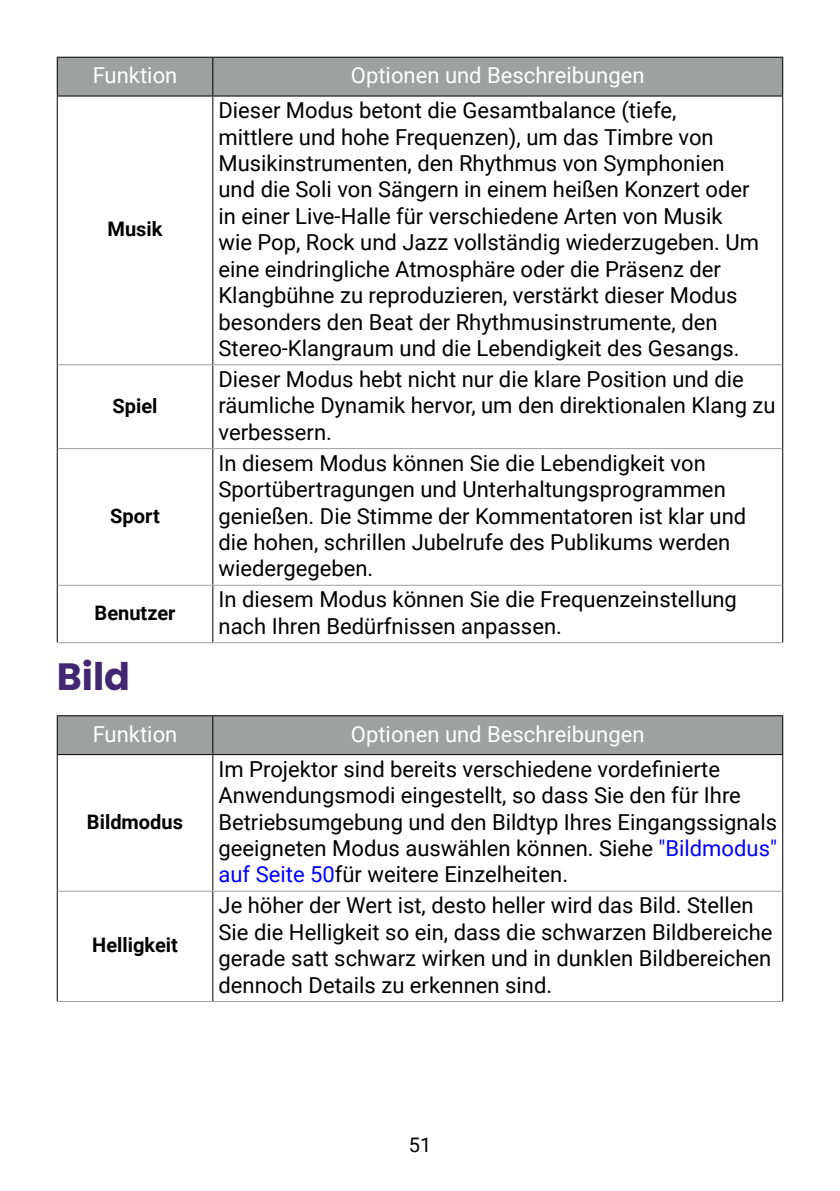
<style>
.page{position:relative;width:840px;height:1191px;background:#fff}
.page>*{position:absolute;margin:0;border:0;box-sizing:border-box;transform-origin:0 0}
.t1{font:700 38px "Poppins";color:#422671}
.t2{font:22px/26.4px "Roboto";color:#000}
.t3{font:22px "Roboto";color:#fff}
.t4{font:700 20px "Roboto";color:#000}
.t5{font:20px "Roboto";color:#000}
.s1{color:#00f}
</style>
<div class="page">
<div style="left:58px;top:58px;width:723px;height:38px;background:#9fa0a0"></div>
<hr style="left:57px;top:58px;width:1px;height:38px;background:#000">
<hr style="left:57px;top:57px;width:156px;height:1px;background:#000">
<hr style="left:57px;top:96px;width:156px;height:1px;background:#000">
<hr style="left:212px;top:58px;width:1px;height:38px;background:#000">
<hr style="left:781px;top:58px;width:1px;height:38px;background:#000">
<hr style="left:213px;top:57px;width:569px;height:1px;background:#000">
<hr style="left:213px;top:96px;width:569px;height:1px;background:#000">
<hr style="left:57px;top:97px;width:1px;height:268px;background:#000">
<hr style="left:212px;top:97px;width:1px;height:267px;background:#000">
<hr style="left:781px;top:97px;width:1px;height:268px;background:#000">
<hr style="left:57px;top:365px;width:1px;height:83px;background:#000">
<hr style="left:58px;top:364px;width:155px;height:1px;background:#9fa0a0">
<hr style="left:212px;top:365px;width:1px;height:83px;background:#000">
<hr style="left:781px;top:365px;width:1px;height:83px;background:#000">
<hr style="left:213px;top:364px;width:568px;height:1px;background:#9fa0a0">
<hr style="left:57px;top:448px;width:1px;height:137px;background:#000">
<hr style="left:58px;top:448px;width:155px;height:1px;background:#9fa0a0">
<hr style="left:212px;top:449px;width:1px;height:136px;background:#000">
<hr style="left:781px;top:448px;width:1px;height:137px;background:#000">
<hr style="left:213px;top:448px;width:568px;height:1px;background:#9fa0a0">
<hr style="left:57px;top:585px;width:1px;height:57px;background:#000">
<hr style="left:58px;top:585px;width:155px;height:1px;background:#9fa0a0">
<hr style="left:57px;top:642px;width:156px;height:1px;background:#9fa0a0">
<hr style="left:212px;top:586px;width:1px;height:56px;background:#000">
<hr style="left:781px;top:585px;width:1px;height:57px;background:#000">
<hr style="left:213px;top:585px;width:568px;height:1px;background:#9fa0a0">
<hr style="left:213px;top:642px;width:569px;height:1px;background:#9fa0a0">
<div style="left:58px;top:716px;width:723px;height:38px;background:#9fa0a0"></div>
<hr style="left:57px;top:716px;width:1px;height:38px;background:#000">
<hr style="left:57px;top:715px;width:156px;height:1px;background:#000">
<hr style="left:57px;top:754px;width:156px;height:1px;background:#000">
<hr style="left:212px;top:716px;width:1px;height:38px;background:#000">
<hr style="left:781px;top:716px;width:1px;height:38px;background:#000">
<hr style="left:213px;top:715px;width:569px;height:1px;background:#000">
<hr style="left:213px;top:754px;width:569px;height:1px;background:#000">
<hr style="left:57px;top:755px;width:1px;height:136px;background:#000">
<hr style="left:212px;top:755px;width:1px;height:135px;background:#000">
<hr style="left:781px;top:755px;width:1px;height:136px;background:#000">
<hr style="left:57px;top:891px;width:1px;height:110px;background:#000">
<hr style="left:58px;top:890px;width:155px;height:1px;background:#9fa0a0">
<hr style="left:212px;top:891px;width:1px;height:110px;background:#000">
<hr style="left:781px;top:891px;width:1px;height:110px;background:#000">
<hr style="left:213px;top:890px;width:568px;height:1px;background:#9fa0a0">
<hr style="left:57px;top:1001px;width:156px;height:1px;background:#9fa0a0">
<hr style="left:213px;top:1001px;width:569px;height:1px;background:#9fa0a0">
<p class="t3" style="left:93px;top:60px;width:86px">Funktion</p>
<p class="t3" style="left:351px;top:60px;width:295px">Optionen und Beschreibungen</p>
<p class="t4" style="left:107px;top:215px;width:56px">Musik</p>
<p class="t4" style="left:112px;top:391px;width:46px">Spiel</p>
<p class="t4" style="left:110px;top:502px;width:51px">Sport</p>
<p class="t4" style="left:94px;top:599px;width:82px">Benutzer</p>
<p class="t2" style="left:218px;top:96px;width:541px">Dieser Modus betont die Gesamtbalance (tiefe,<br>mittlere und hohe Frequenzen), um das Timbre von Musikinstrumenten, den Rhythmus von Symphonien und die Soli von Sängern in einem heißen Konzert oder in einer Live-Halle für verschiedene Arten von Musik wie Pop, Rock und Jazz vollständig wiederzugeben. Um eine eindringliche Atmosphäre oder die Präsenz der Klangbühne zu reproduzieren, verstärkt dieser Modus besonders den Beat der Rhythmusinstrumente, den Stereo-Klangraum und die Lebendigkeit des Gesangs.</p>
<p class="t2" style="left:218px;top:365px;width:558px">Dieser Modus hebt nicht nur die klare Position und die räumliche Dynamik hervor, um den direktionalen Klang zu verbessern.</p>
<p class="t2" style="left:218px;top:449px;width:529px">In diesem Modus können Sie die Lebendigkeit von Sportübertragungen und Unterhaltungsprogrammen genießen. Die Stimme der Kommentatoren ist klar und die hohen, schrillen Jubelrufe des Publikums werden wiedergegeben.</p>
<p class="t2" style="left:218px;top:585px;width:519px">In diesem Modus können Sie die Frequenzeinstellung nach Ihren Bedürfnissen anpassen.</p>
<h1 class="t1" style="left:57px;top:655px;width:75px">Bild</h1>
<p class="t3" style="left:93px;top:718px;width:86px">Funktion</p>
<p class="t3" style="left:351px;top:718px;width:295px">Optionen und Beschreibungen</p>
<p class="t4" style="left:87px;top:808px;width:97px">Bildmodus</p>
<p class="t4" style="left:92px;top:931px;width:87px">Helligkeit</p>
<p class="t2" style="left:218px;top:755px;width:559px">Im Projektor sind bereits verschiedene vordefinierte Anwendungsmodi eingestellt, so dass Sie den für Ihre Betriebsumgebung und den Bildtyp Ihres Eingangssignals geeigneten Modus auswählen können. Siehe <span class="s1">"Bildmodus" auf Seite 50</span>für weitere Einzelheiten.</p>
<p class="t2" style="left:218px;top:891px;width:555px">Je höher der Wert ist, desto heller wird das Bild. Stellen Sie die Helligkeit so ein, dass die schwarzen Bildbereiche gerade satt schwarz wirken und in dunklen Bildbereichen dennoch Details zu erkennen sind.</p>
<p class="t5" style="left:408px;top:1130px;width:24px">51</p>
</div>
